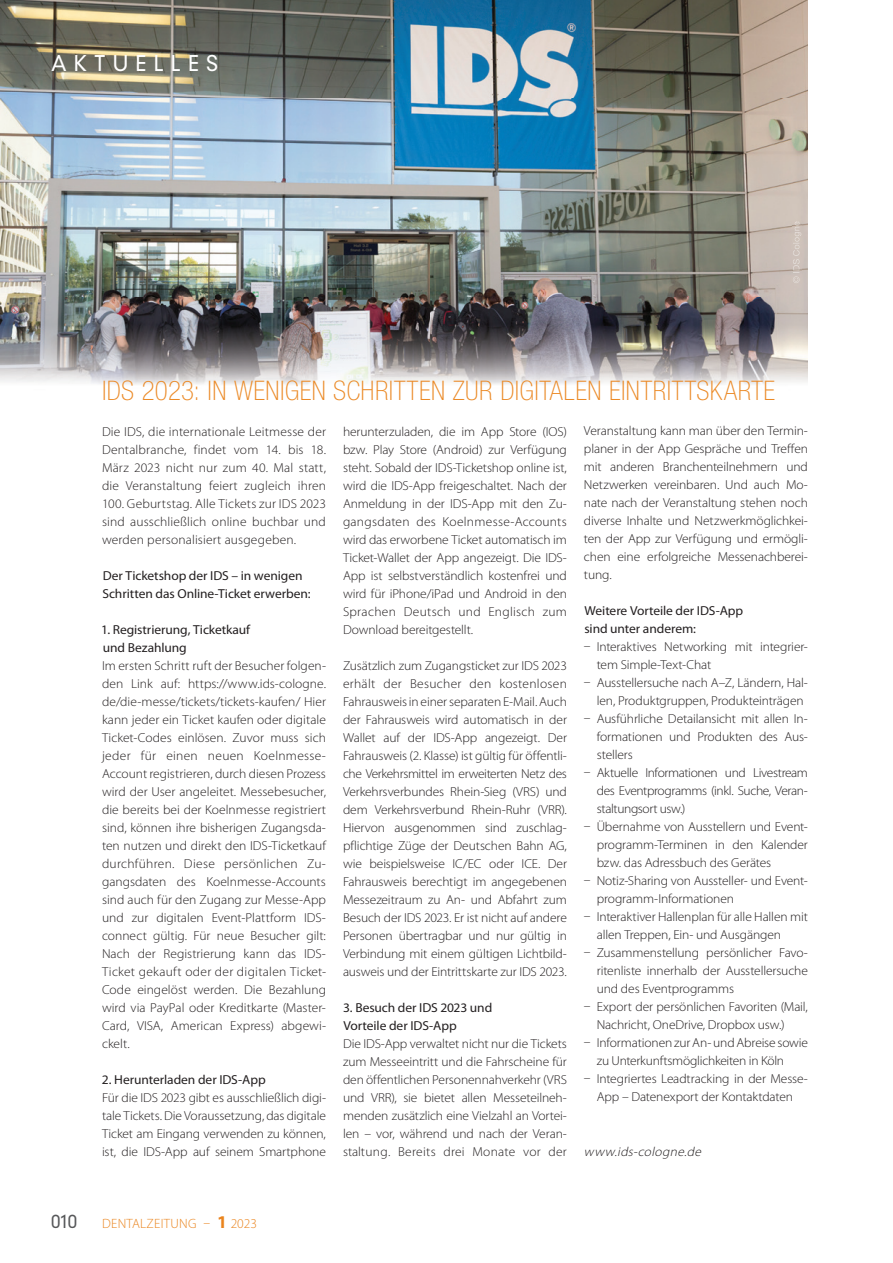
<style>
.page{position:relative;width:893px;height:1263px;background:#fff}
.page>*{position:absolute;margin:0;border:0;box-sizing:border-box;transform-origin:0 0}
.t1{font:100 condensed 27px "Helvetica Neue LT Std";letter-spacing:.02em;color:#eb8a27}
.t2{font:300 21px "DIN Neuzeit Grotesk Std";letter-spacing:.35em;color:#fff}
.t3{font:300 18px "DIN Neuzeit Grotesk Std";color:#57585a}
.t4{font:300 13.5px "Myriad Pro";letter-spacing:.02em;color:#ea841d}
.t5{font:300 13.05px/18px "Myriad Pro";letter-spacing:-.01em;color:#231f20;text-align:justify;scale:1.04 1}
.t6{font:13.05px/18px "Myriad Pro";letter-spacing:-.005em;color:#231f20;scale:1.04 1}
.t7{font:italic 300 13.05px "Myriad Pro";color:#231f20;scale:1.04 1}
.s1{font-weight:700;font-size:18px}
</style>
<div class="page">
<img style="left:0;top:0;width:808px;height:385px">
<img style="left:793px;top:221px;width:8px;height:62px">
<h2 class="t2" style="left:51px;top:51px;width:169px">AKTUELLES</h2>
<h1 class="t1" style="left:102px;top:375px;width:674px">IDS 2023: IN WENIGEN SCHRITTEN ZUR DIGITALEN EINTRITTSKARTE</h1>
<p class="t5" style="left:102px;top:422px;width:217px">Die IDS, die internationale Leitmesse der Dentalbranche, findet vom 14. bis 18.<br>März 2023 nicht nur zum 40. Mal statt, die Veranstaltung feiert zugleich ihren 100. Geburtstag. Alle Tickets zur IDS 2023 sind ausschließlich online buchbar und werden personalisiert ausgegeben.</p>
<p class="t6" style="left:102px;top:566px;width:202px">Der Ticketshop der IDS – in wenigen<br>Schritten das Online-Ticket erwerben:</p>
<p class="t6" style="left:101px;top:620px;width:145px">1. Registrierung, Ticketkauf und Bezahlung</p>
<p class="t5" style="left:102px;top:656px;width:217px">Im ersten Schritt ruft der Besucher folgen&shy;den Link auf: https://www.ids-cologne. de/die-messe/tickets/tickets-kaufen/ Hier kann jeder ein Ticket kaufen oder digitale Ticket-Codes einlösen. Zuvor muss sich jeder für einen neuen Koelnmesse-Account registrieren, durch diesen Prozess wird der User angeleitet. Messebesucher, die bereits bei der Koelnmesse registriert sind, können ihre bisherigen Zugangsda&shy;ten nutzen und direkt den IDS-Ticketkauf durchführen. Diese persönlichen Zu&shy;gangsdaten des Koelnmesse-Accounts sind auch für den Zugang zur Messe-App und zur digitalen Event-Plattform IDS&shy;connect gültig. Für neue Besucher gilt:<br>Nach der Registrierung kann das IDS-Ticket gekauft oder der digitalen Ticket-Code eingelöst werden. Die Bezahlung wird via PayPal oder Kreditkarte (Master-Card, VISA, American Express) abgewi&shy;ckelt.</p>
<p class="t6" style="left:102px;top:1070px;width:159px">2. Herunterladen der IDS-App</p>
<p class="t5" style="left:102px;top:1088px;width:217px">Für die IDS 2023 gibt es ausschließlich digi&shy;tale Tickets. Die Voraussetzung, das digitale Ticket am Eingang verwenden zu können, ist, die IDS-App auf seinem Smartphone</p>
<p class="t5" style="left:343px;top:422px;width:217px">herunterzuladen, die im App Store (IOS) bzw. Play Store (Android) zur Verfügung steht. Sobald der IDS-Ticketshop online ist, wird die IDS-App freigeschaltet. Nach der Anmeldung in der IDS-App mit den Zu&shy;gangsdaten des Koelnmesse-Accounts wird das erworbene Ticket automatisch im Ticket-Wallet der App angezeigt. Die IDS-App ist selbstverständlich kostenfrei und wird für iPhone/iPad und Android in den Sprachen Deutsch und Englisch zum Download bereitgestellt.</p>
<p class="t5" style="left:343px;top:656px;width:217px">Zusätzlich zum Zugangsticket zur IDS 2023 erhält der Besucher den kostenlosen Fahrausweis in einer separaten E-Mail. Auch der Fahrausweis wird automatisch in der Wallet auf der IDS-App angezeigt. Der Fahrausweis (2. Klasse) ist gültig für öffentli&shy;che Verkehrsmittel im erweiterten Netz des Verkehrsverbundes Rhein-Sieg (VRS) und dem Verkehrsverbund Rhein-Ruhr (VRR).<br>Hiervon ausgenommen sind zuschlag&shy;pflichtige Züge der Deutschen Bahn AG, wie beispielsweise IC/EC oder ICE. Der Fahrausweis berechtigt im angegebenen Messezeitraum zu An- und Abfahrt zum Besuch der IDS 2023. Er ist nicht auf andere Personen übertragbar und nur gültig in Verbindung mit einem gültigen Lichtbild&shy;ausweis und der Eintrittskarte zur IDS 2023.</p>
<p class="t6" style="left:343px;top:998px;width:145px">3. Besuch der IDS 2023 und<br>Vorteile der IDS-App</p>
<p class="t5" style="left:343px;top:1034px;width:217px">Die IDS-App verwaltet nicht nur die Tickets zum Messeeintritt und die Fahrscheine für den öffentlichen Personennahverkehr (VRS und VRR), sie bietet allen Messeteilneh&shy;menden zusätzlich eine Vielzahl an Vortei&shy;len – vor, während und nach der Veran&shy;staltung. Bereits drei Monate vor der</p>
<p class="t5" style="left:584px;top:422px;width:217px">Veranstaltung kann man über den Termin&shy;planer in der App Gespräche und Treffen mit anderen Branchenteilnehmern und Netzwerken vereinbaren. Und auch Mo&shy;nate nach der Veranstaltung stehen noch diverse Inhalte und Netzwerkmöglichkei&shy;ten der App zur Verfügung und ermögli&shy;chen eine erfolgreiche Messenachberei&shy;tung.</p>
<p class="t6" style="left:584px;top:602px;width:154px">Weitere Vorteile der IDS-App sind unter anderem:</p>
<p class="t5" style="left:597px;top:638px;width:205px;text-indent:-13px">– Interaktives Networking mit integrier&shy;tem Simple-Text-Chat</p>
<p class="t5" style="left:597px;top:674px;width:205px;text-indent:-13px">– Ausstellersuche nach A–Z, Ländern, Hal&shy;len, Produktgruppen, Produkteinträgen</p>
<p class="t5" style="left:597px;top:710px;width:205px;text-indent:-13px">– Ausführliche Detailansicht mit allen In&shy;formationen und Produkten des Aus&shy;stellers</p>
<p class="t5" style="left:597px;top:764px;width:205px;text-indent:-13px">– Aktuelle Informationen und Livestream des Eventprogramms (inkl. Suche, Veran&shy;staltungsort usw.)</p>
<p class="t5" style="left:597px;top:818px;width:205px;text-indent:-13px">– Übernahme von Ausstellern und Event&shy;programm-Terminen in den Kalender bzw. das Adressbuch des Gerätes</p>
<p class="t5" style="left:597px;top:872px;width:205px;text-indent:-13px">– Notiz-Sharing von Aussteller- und Event&shy;programm-Informationen</p>
<p class="t5" style="left:597px;top:908px;width:205px;text-indent:-13px">– Interaktiver Hallenplan für alle Hallen mit allen Treppen, Ein- und Ausgängen</p>
<p class="t5" style="left:597px;top:944px;width:205px;text-indent:-13px">– Zusammenstellung persönlicher Favo&shy;ritenliste innerhalb der Ausstellersuche und des Eventprogramms</p>
<p class="t5" style="left:597px;top:998px;width:205px;text-indent:-13px">– Export der persönlichen Favoriten (Mail,<br>Nachricht, OneDrive, Dropbox usw.)</p>
<p class="t5" style="left:597px;top:1034px;width:205px;text-indent:-13px">– Informationen zur An- und Abreise sowie zu Unterkunftsmöglichkeiten in Köln</p>
<p class="t5" style="left:584px;top:1070px;width:217px;text-align:center">– Integriertes Leadtracking in der Messe-<br>App – Datenexport der Kontaktdaten</p>
<p class="t7" style="left:584px;top:1143px;width:117px">www.ids-cologne.de</p>
<h3 class="t3" style="left:51px;top:1210px;width:28px">010</h3>
<p class="t4" style="left:102px;top:1215px;width:156px">DENTALZEITUNG – <span class="s1">1</span> 2023</p>
</div>
